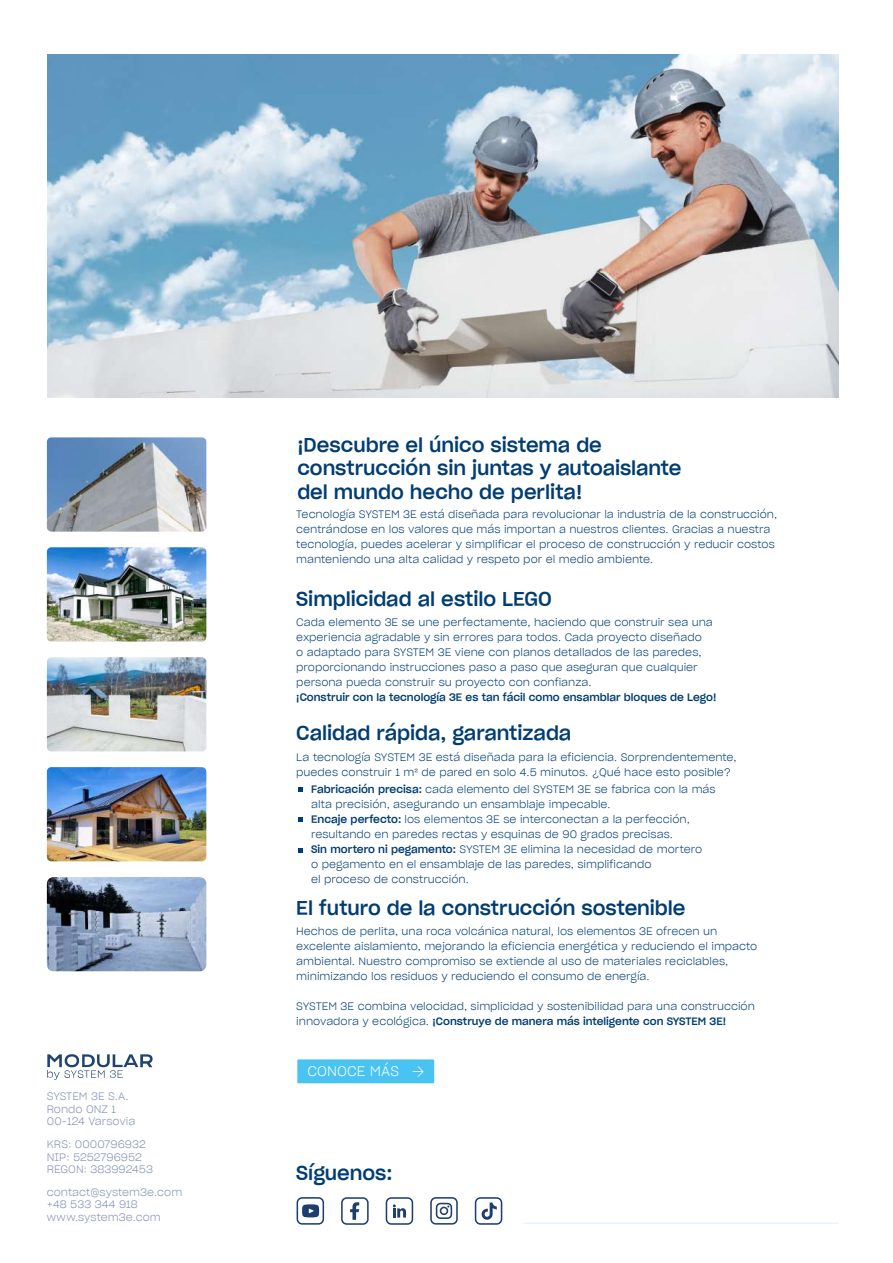
<style>
.page{position:relative;width:893px;height:1263px;background:#fff}
.page>*{position:absolute;margin:0;border:0;box-sizing:border-box;transform-origin:0 0}
.t1{font:19.5px/23.4px "Sharp Grotesk Medium 20";color:#003d73}
.t2{font:13.5px "Sharp Grotesk Light 20";color:#fff}
.t3{font:10.5px/15px "Sharp Grotesk Light 20";color:#003d73}
.t4{font:10.5px "Sharp Grotesk Medium 20";color:#003d73}
.t5{font:10.5px/12.6px "Sharp Grotesk Light 20";color:#8094b2}
.s1{font-family:"Sharp Grotesk Medium 20"}
.s2{font-family:"Sharp Grotesk Light 20"}
.s3{font-family:"Campton";font-weight:300;font-size:15.75px}
</style>
<div class="page">
<div style="left:297px;top:1059px;width:137px;height:24px;background:#49c3f1"></div>
<img style="left:47px;top:55px;width:792px;height:342px">
<svg style="left:302px;top:1204px;width:17px;height:13px"></svg>
<div style="left:297px;top:1197px;width:27px;height:27px;border:2px solid #1e3f6d;border-radius:5px"></div>
<div style="left:475px;top:1197px;width:27px;height:28px;border:2px solid #1e3f6d;border-radius:5px"></div>
<svg style="left:481px;top:1202px;width:16px;height:18px"></svg>
<svg style="left:393px;top:1204px;width:13px;height:13px"></svg>
<div style="left:386px;top:1197px;width:27px;height:28px;border:2px solid #1e3f6d;border-radius:5px"></div>
<svg style="left:436px;top:1203px;width:16px;height:16px"></svg>
<div style="left:430px;top:1197px;width:28px;height:27px;border:2px solid #1e3f6d;border-radius:5px"></div>
<div style="left:341px;top:1197px;width:28px;height:28px;border:2px solid #1e3f6d;border-radius:5px"></div>
<svg style="left:350px;top:1202px;width:9px;height:18px"></svg>
<img style="left:47px;top:657px;width:159px;height:94px">
<img style="left:47px;top:547px;width:159px;height:94px">
<img style="left:47px;top:767px;width:159px;height:94px">
<img style="left:47px;top:877px;width:159px;height:94px">
<img style="left:47px;top:437px;width:159px;height:95px">
<svg style="left:298px;top:787px;width:5px;height:5px"></svg>
<svg style="left:298px;top:817px;width:5px;height:5px"></svg>
<svg style="left:298px;top:848px;width:5px;height:4px"></svg>
<svg style="left:47px;top:1054px;width:106px;height:26px"></svg>
<hr style="left:524px;top:1223px;width:315px;height:1px;background:#daf1fd">
<p class="t5" style="left:47px;top:1089px;width:90px">SYSTEM 3E S.A.<br>Rondo ONZ 1<br>00-124 Varsovia</p>
<p class="t5" style="left:47px;top:1137px;width:108px">KRS: 0000796932<br>NIP: 5252796952<br>REGON: 383992453</p>
<p class="t5" style="left:47px;top:1185px;width:137px">contact@system3e.com +48 533 344 918 www.system3e.com</p>
<h1 class="t1" style="left:297px;top:432px;width:386px">¡Descubre el único sistema de construcción sin juntas y autoaislante del mundo hecho de perlita!</h1>
<p class="t3" style="left:296px;top:507px;width:482px">Tecnología SYSTEM 3E está diseñada para revolucionar la industria de la construcción, centrándose en los valores que más importan a nuestros clientes. Gracias a nuestra tecnología, puedes acelerar y simplificar el proceso de construcción y reducir costos manteniendo una alta calidad y respeto por el medio ambiente.</p>
<h1 class="t1" style="left:296px;top:586px;width:257px">Simplicidad al estilo LEGO</h1>
<p class="t3" style="left:296px;top:615px;width:418px">Cada elemento 3E se une perfectamente, haciendo que construir sea una experiencia agradable y sin errores para todos. Cada proyecto diseñado<br>o adaptado para SYSTEM 3E viene con planos detallados de las paredes, proporcionando instrucciones paso a paso que aseguran que cualquier persona pueda construir su proyecto con confianza.</p>
<p class="t4" style="left:296px;top:689px;width:422px">¡Construir con la tecnología 3E es tan fácil como ensamblar bloques de Lego!</p>
<h1 class="t1" style="left:296px;top:721px;width:276px">Calidad rápida, garantizada</h1>
<p class="t3" style="left:296px;top:750px;width:442px">La tecnología SYSTEM 3E está diseñada para la eficiencia. Sorprendentemente, puedes construir 1 m² de pared en solo 4.5 minutos. ¿Qué hace esto posible?</p>
<p class="t3" style="left:311px;top:782px;width:406px"><span class="s1">Fabricación precisa:</span> cada elemento del SYSTEM 3E se fabrica con la más alta precisión, asegurando un ensamblaje impecable.<br><span class="s1">Encaje perfecto:</span> los elementos 3E se interconectan a la perfección, resultando en paredes rectas y esquinas de 90 grados precisas.<br><span class="s1">Sin mortero ni pegamento:</span> SYSTEM 3E elimina la necesidad de mortero<br>o pegamento en el ensamblaje de las paredes, simplificando<br>el proceso de construcción.</p>
<h1 class="t1" style="left:296px;top:895px;width:391px">El futuro de la construcción sostenible</h1>
<p class="t3" style="left:296px;top:923px;width:463px">Hechos de perlita, una roca volcánica natural, los elementos 3E ofrecen un excelente aislamiento, mejorando la eficiencia energética y reduciendo el impacto ambiental. Nuestro compromiso se extiende al uso de materiales reciclables, minimizando los residuos y reduciendo el consumo de energía.</p>
<p class="t3" style="left:296px;top:998px;width:460px">SYSTEM 3E combina velocidad, simplicidad y sostenibilidad para una construcción</p>
<p class="t4" style="left:296px;top:1013px;width:431px"><span class="s2">innovadora y ecológica.</span> ¡Construye de manera más inteligente con SYSTEM 3E!</p>
<p class="t2" style="left:307px;top:1061px;width:119px">CONOCE MÁS <span class="s3">→</span></p>
<h1 class="t1" style="left:296px;top:1160px;width:98px">Síguenos:</h1>
</div>
